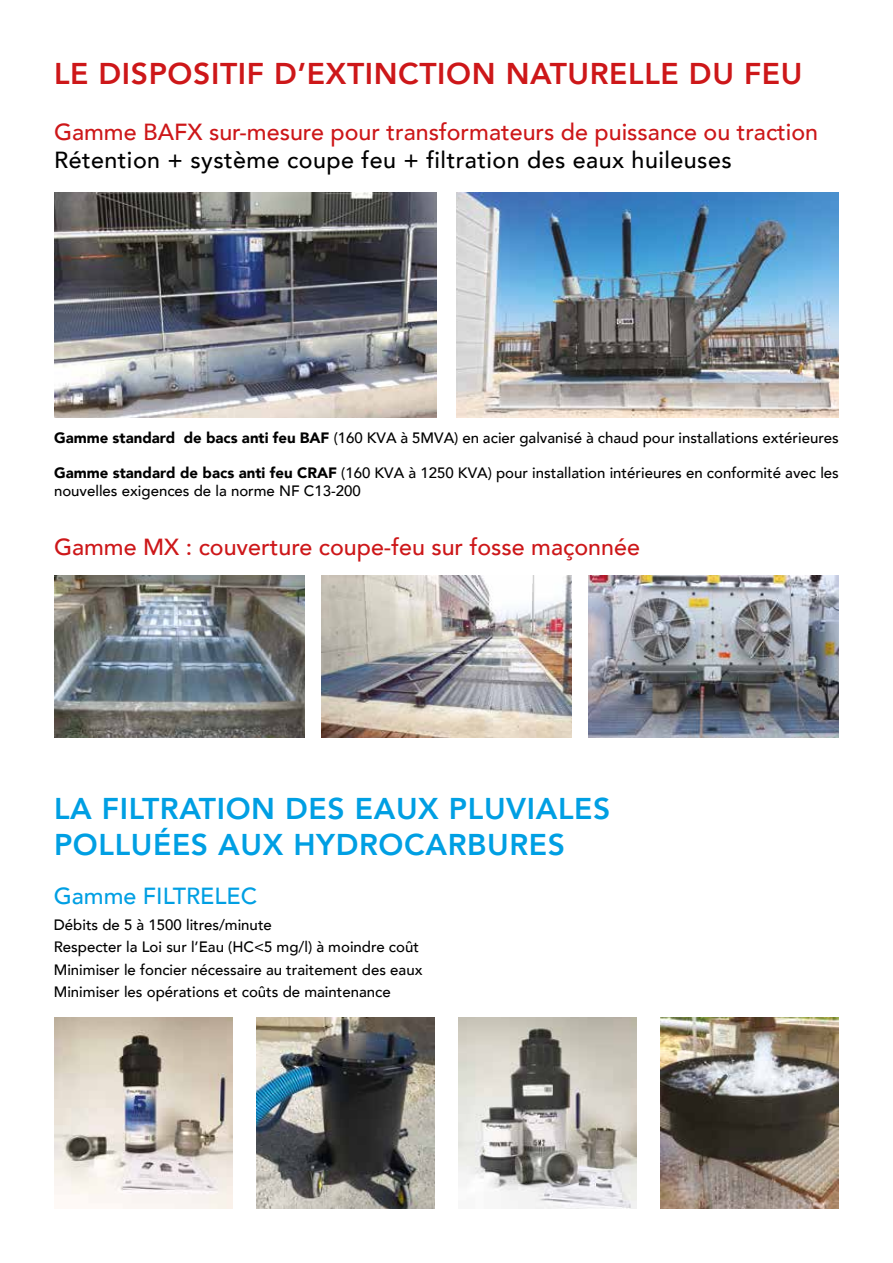
<style>
.page{position:relative;width:893px;height:1263px;background:#fff}
.page>*{position:absolute;margin:0;border:0;box-sizing:border-box;transform-origin:0 0}
.t1{font:800 30px/36px "Avenir";letter-spacing:.02em;color:#009fe3}
.t2{font:800 30px "Avenir";letter-spacing:.02em;color:#cd1719}
.t3{font:500 23.25px "Avenir";color:#cd1719}
.t4{font:500 23.25px "Avenir";letter-spacing:.02em;color:#000}
.t5{font:500 23.25px "Avenir";color:#009fe3}
.t6{font:500 15px/22.2px "Avenir";color:#000}
.s1{font-weight:900}
</style>
<div class="page">
<img style="left:54px;top:192px;width:383px;height:226px">
<img style="left:456px;top:192px;width:383px;height:226px">
<img style="left:54px;top:575px;width:251px;height:163px">
<img style="left:321px;top:575px;width:251px;height:163px">
<img style="left:588px;top:575px;width:251px;height:163px">
<img style="left:458px;top:1017px;width:179px;height:192px">
<img style="left:256px;top:1017px;width:179px;height:192px">
<img style="left:54px;top:1017px;width:179px;height:192px">
<img style="left:660px;top:1017px;width:179px;height:192px">
<h1 class="t2" style="left:54px;top:50px;width:750px">LE DISPOSITIF D’EXTINCTION NATURELLE DU FEU</h1>
<h2 class="t3" style="left:54px;top:112px;width:766px">Gamme BAFX sur-mesure pour transformateurs de puissance ou traction</h2>
<h2 class="t4" style="left:54px;top:140px;width:679px">Rétention + système coupe feu + filtration des eaux huileuses</h2>
<p class="t6" style="left:54px;top:426px;width:786px"><span class="s1">Gamme standard de bacs anti feu BAF</span> (160 KVA à 5MVA) en acier galvanisé à chaud pour installations extérieures</p>
<p class="t6" style="left:54px;top:463px;width:786px;line-height:18px"><span class="s1">Gamme standard de bacs anti feu CRAF</span> (160 KVA à 1250 KVA) pour installation intérieures en conformité avec les nouvelles exigences de la norme NF C13-200</p>
<h2 class="t3" style="left:54px;top:527px;width:587px">Gamme MX : couverture coupe-feu sur fosse maçonnée</h2>
<h1 class="t1" style="left:54px;top:791px;width:558px">LA FILTRATION DES EAUX PLUVIALES<br>POLLUÉES AUX HYDROCARBURES</h1>
<h2 class="t5" style="left:54px;top:875px;width:205px">Gamme FILTRELEC</h2>
<p class="t6" style="left:54px;top:913px;width:370px">Débits de 5 à 1500 litres/minute<br>Respecter la Loi sur l’Eau (HC&lt;5 mg/l) à moindre coût Minimiser le foncier nécessaire au traitement des eaux Minimiser les opérations et coûts de maintenance</p>
</div>
